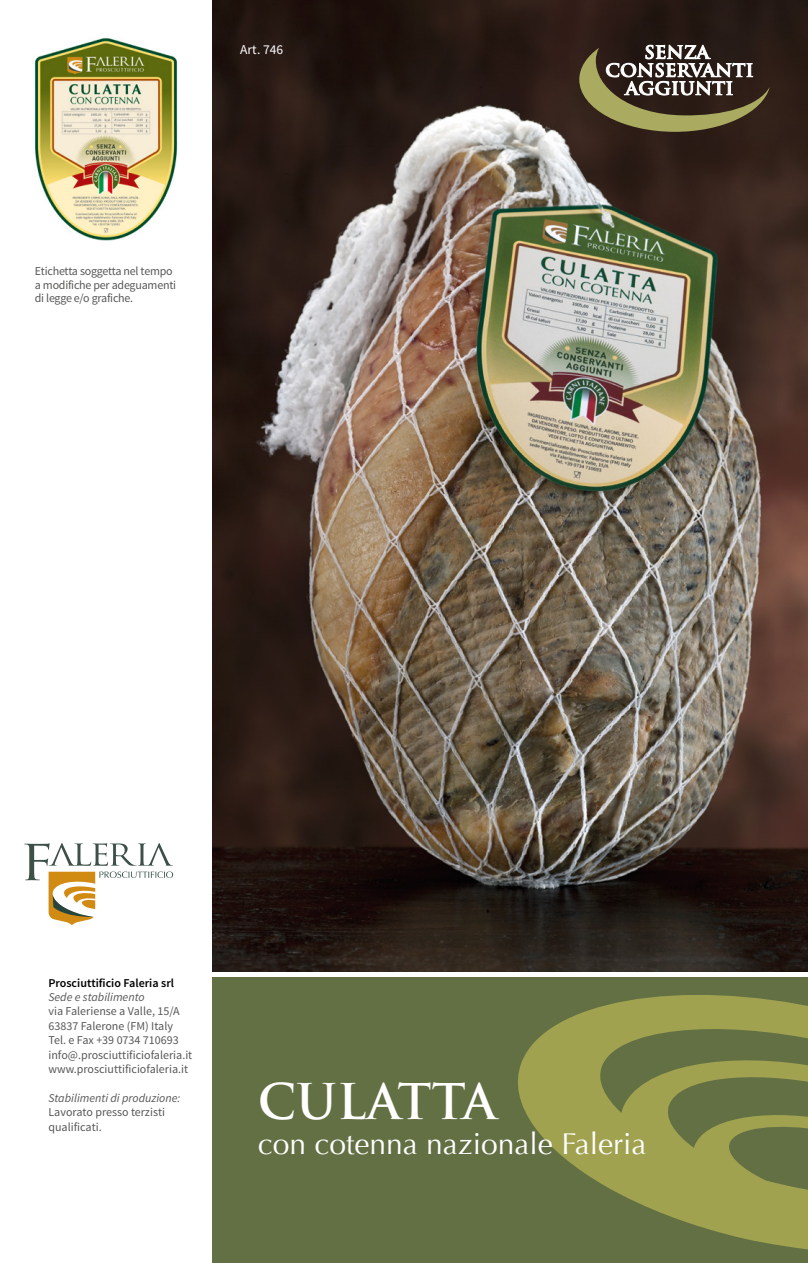
<style>
.page{position:relative;width:808px;height:1263px;background:#fff}
.page>*{position:absolute;margin:0;border:0;box-sizing:border-box;transform-origin:0 0}
.t1{font:700 48px "Trajan Pro";color:#fff}
.t2{font:30px "Optima";color:#fff}
.t3{font:13.5px "Source Sans Pro";color:#fff}
.t4{font:12px/14.4px "Source Sans Pro";color:#575756}
.t5{font:12px/13.5px "Source Sans Pro";letter-spacing:-.02em;color:#575756}
.t6{font:italic 12px "Source Sans Pro";color:#575756}
.t7{font:600 12px "Source Sans Pro";color:#000}
</style>
<div class="page">
<img style="left:213px;top:0;width:595px;height:972px">
<div style="left:213px;top:977px;width:595px;height:286px;background:#627044"></div>
<svg style="left:518px;top:995px;width:290px;height:255px;fill:#a1a250"></svg>
<svg style="left:579px;top:25px;width:191px;height:107px;background:#564b3a"></svg>
<svg style="left:24px;top:843px;width:149px;height:82px"></svg>
<img style="left:35px;top:38px;width:143px;height:202px">
<p class="t3" style="left:240px;top:41px;width:44px">Art. 746</p>
<p class="t5" style="left:35px;top:265px;width:143px">Etichetta soggetta nel tempo a modifiche per adeguamenti di legge e/o grafiche.</p>
<p class="t7" style="left:48px;top:975px;width:127px">Prosciuttificio Faleria srl</p>
<p class="t6" style="left:48px;top:989px;width:98px">Sede e stabilimento</p>
<p class="t4" style="left:48px;top:1004px;width:145px">via Faleriense a Valle, 15/A<br>63837 Falerone (FM) Italy<br>Tel. e Fax +39 0734 710693 info@.prosciuttificiofaleria.it www.prosciuttificiofaleria.it</p>
<p class="t6" style="left:48px;top:1090px;width:133px">Stabilimenti di produzione:</p>
<p class="t4" style="left:48px;top:1105px;width:118px">Lavorato presso terzisti qualificati.</p>
<h1 class="t1" style="left:258px;top:1072px;width:240px">CULATTA</h1>
<h2 class="t2" style="left:258px;top:1126px;width:390px">con cotenna nazionale Faleria</h2>
</div>
